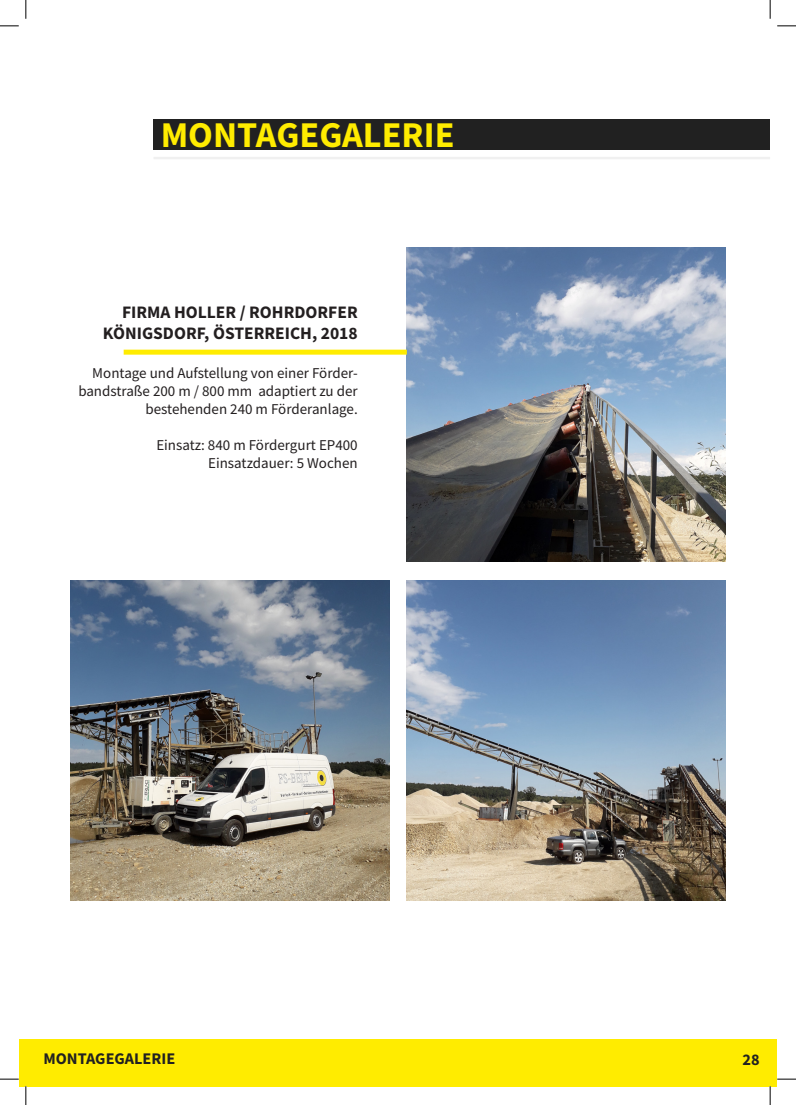
<style>
.page{position:relative;width:796px;height:1105px;background:#fff}
.page>*{position:absolute;margin:0;border:0;box-sizing:border-box;transform-origin:0 0}
.t1{font:700 36.25px "Source Sans Pro";color:#ffec00}
.t2{font:700 17.5px "Source Sans Pro";color:#231f20}
.t3{font:700 16.25px "Source Sans Pro";color:#212121}
.t4{font:15px/18px "Source Sans Pro";color:#231f20;text-align:right}
</style>
<div class="page">
<hr style="left:153px;top:157px;width:617px;height:2px;background:#212121">
<div style="left:153px;top:119px;width:617px;height:30px;background:#212121"></div>
<img style="left:407px;top:580px;width:318px;height:320px">
<img style="left:407px;top:247px;width:318px;height:314px">
<img style="left:71px;top:580px;width:318px;height:320px">
<div style="left:124px;top:349px;width:283px;height:5px;background:#ffec00"></div>
<div style="left:19px;top:1038px;width:751px;height:47px;background:#ffec00"></div>
<div style="left:770px;top:1038px;width:7px;height:47px;background:#ffec00"></div>
<svg style="left:0;top:25px;width:19px;height:2px"></svg>
<svg style="left:777px;top:25px;width:19px;height:2px"></svg>
<svg style="left:0;top:1078px;width:19px;height:1px"></svg>
<svg style="left:777px;top:1078px;width:19px;height:1px"></svg>
<svg style="left:25px;top:0;width:2px;height:19px"></svg>
<svg style="left:25px;top:1085px;width:2px;height:19px"></svg>
<svg style="left:769px;top:0;width:2px;height:19px"></svg>
<svg style="left:769px;top:1085px;width:2px;height:19px"></svg>
<p class="t1" style="left:161px;top:110px;width:295px">MONTAGEGALERIE</p>
<p class="t2" style="left:122px;top:300px;width:237px">FIRMA HOLLER / ROHRDORFER</p>
<p class="t2" style="left:103px;top:321px;width:256px">KÖNIGSDORF, ÖSTERREICH, 2018</p>
<p class="t4" style="left:78px;top:363px;width:281px">Montage und Aufstellung von einer Förder&shy;bandstraße 200 m / 800 mm adaptiert zu der bestehenden 240 m Förderanlage.</p>
<p class="t4" style="left:156px;top:435px;width:203px">Einsatz: 840 m Fördergurt EP400</p>
<p class="t4" style="left:208px;top:453px;width:151px">Einsatzdauer: 5 Wochen</p>
<p class="t3" style="left:43px;top:1047px;width:133px">MONTAGEGALERIE</p>
<p class="t3" style="left:742px;top:1047px;width:19px">28</p>
</div>
